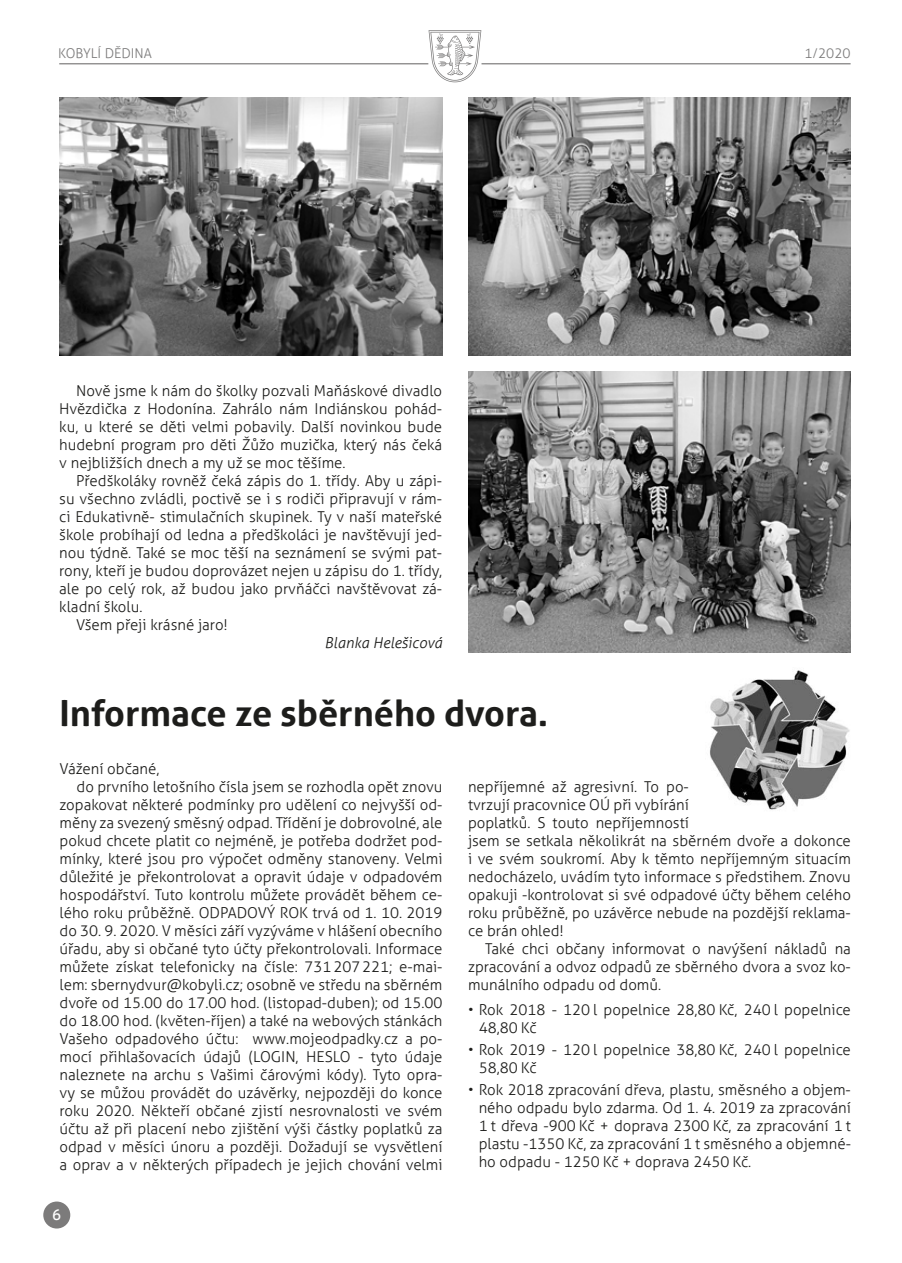
<style>
.page{position:relative;width:902px;height:1263px;background:#fff}
.page>*{position:absolute;margin:0;border:0;box-sizing:border-box;transform-origin:0 0}
.t1{font:700 36px "Aller";color:#1d1d1b}
.t2{font:300 15px/18px "Aller";color:#1d1d1b;text-align:justify}
.t3{font:italic 300 15px "Aller";color:#1d1d1b}
.t4{font:15px "Aller";color:#fff}
.t5{font:300 13.5px "Aller";color:#7c7b7b}
</style>
<div class="page">
<hr style="left:59px;top:63px;width:369px;height:1px;background:#7c7b7b">
<hr style="left:481px;top:63px;width:369px;height:1px;background:#7c7b7b">
<svg style="left:428px;top:30px;width:53px;height:52px"></svg>
<div style="left:43px;top:1201px;width:27px;height:27px;background:#7c7b7b;border-radius:50%"></div>
<img style="left:710px;top:670px;width:140px;height:140px">
<img style="left:468px;top:371px;width:382px;height:281px">
<img style="left:60px;top:98px;width:382px;height:258px">
<img style="left:468px;top:98px;width:382px;height:258px">
<p class="t5" style="left:58px;top:45px;width:95px">KOBYLÍ DĚDINA</p>
<p class="t5" style="left:804px;top:45px;width:48px">1/2020</p>
<p class="t2" style="left:59px;top:382px;width:384px;text-indent:17px">Nově jsme k nám do školky pozvali Maňáskové divadlo Hvězdička z Hodonína. Zahrálo nám Indiánskou pohád&shy;ku, u které se děti velmi pobavily. Další novinkou bude hudební program pro děti Žůžo muzička, který nás čeká v nejbližších dnech a my už se moc těšíme.</p>
<p class="t2" style="left:76px;top:472px;width:367px">Předškoláky rovněž čeká zápis do 1. třídy. Aby u zápi-</p>
<p class="t2" style="left:59px;top:490px;width:384px">su všechno zvládli, poctivě se i s rodiči připravují v rám-</p>
<p class="t2" style="left:59px;top:508px;width:384px">ci Edukativně- stimulačních skupinek. Ty v naší mateřské</p>
<p class="t2" style="left:59px;top:526px;width:384px">škole probíhají od ledna a předškoláci je navštěvují jed-</p>
<p class="t2" style="left:59px;top:544px;width:384px">nou týdně. Také se moc těší na seznámení se svými pat-</p>
<p class="t2" style="left:59px;top:562px;width:384px">rony, kteří je budou doprovázet nejen u zápisu do 1. třídy,</p>
<p class="t2" style="left:59px;top:580px;width:384px">ale po celý rok, až budou jako prvňáčci navštěvovat zá-</p>
<p class="t2" style="left:59px;top:598px;width:85px">kladní školu.</p>
<p class="t2" style="left:76px;top:616px;width:153px">Všem přeji krásné jaro!</p>
<p class="t3" style="left:324px;top:634px;width:119px">Blanka Helešicová</p>
<h1 class="t1" style="left:60px;top:691px;width:490px">Informace ze sběrného dvora.</h1>
<p class="t2" style="left:60px;top:760px;width:101px">Vážení občané,</p>
<p class="t2" style="left:77px;top:778px;width:367px">do prvního letošního čísla jsem se rozhodla opět znovu</p>
<p class="t2" style="left:60px;top:796px;width:384px">zopakovat některé podmínky pro udělení co nejvyšší od-</p>
<p class="t2" style="left:60px;top:814px;width:384px">měny za svezený směsný odpad. Třídění je dobrovolné, ale</p>
<p class="t2" style="left:60px;top:832px;width:384px">pokud chcete platit co nejméně, je potřeba dodržet pod-</p>
<p class="t2" style="left:60px;top:850px;width:384px">mínky, které jsou pro výpočet odměny stanoveny. Velmi</p>
<p class="t2" style="left:60px;top:868px;width:384px">důležité je překontrolovat a opravit údaje v odpadovém</p>
<p class="t2" style="left:60px;top:886px;width:384px">hospodářství. Tuto kontrolu můžete provádět během ce-</p>
<p class="t2" style="left:60px;top:904px;width:384px">lého roku průběžně. ODPADOVÝ ROK trvá od 1. 10. 2019</p>
<p class="t2" style="left:60px;top:922px;width:384px">do 30. 9. 2020. V měsíci září vyzýváme v hlášení obecního</p>
<p class="t2" style="left:60px;top:940px;width:384px">úřadu, aby si občané tyto účty překontrolovali. Informace</p>
<p class="t2" style="left:60px;top:958px;width:384px">můžete získat telefonicky na čísle: 731207221; e-‑mai-</p>
<p class="t2" style="left:60px;top:976px;width:384px">lem: sbernydvur@kobyli.cz; osobně ve středu na sběrném</p>
<p class="t2" style="left:60px;top:994px;width:384px">dvoře od 15.00 do 17.00 hod. (listopad-‑duben); od 15.00</p>
<p class="t2" style="left:60px;top:1012px;width:384px">do 18.00 hod. (květen-‑říjen) a také na webových stánkách</p>
<p class="t2" style="left:60px;top:1030px;width:384px">Vašeho odpadového účtu: www.mojeodpadky.cz a po-</p>
<p class="t2" style="left:60px;top:1048px;width:384px">mocí přihlašovacích údajů (LOGIN, HESLO - tyto údaje</p>
<p class="t2" style="left:60px;top:1066px;width:384px">naleznete na archu s Vašimi čárovými kódy). Tyto opra-</p>
<p class="t2" style="left:60px;top:1084px;width:384px">vy se můžou provádět do uzávěrky, nejpozději do konce</p>
<p class="t2" style="left:60px;top:1102px;width:384px">roku 2020. Někteří občané zjistí nesrovnalosti ve svém</p>
<p class="t2" style="left:60px;top:1120px;width:384px">účtu až při placení nebo zjištění výši částky poplatků za</p>
<p class="t2" style="left:60px;top:1138px;width:384px">odpad v měsíci únoru a později. Dožadují se vysvětlení</p>
<p class="t2" style="left:60px;top:1156px;width:384px">a oprav a v některých případech je jejich chování velmi</p>
<p class="t4" style="left:52px;top:1205px;width:10px">6</p>
<p class="t2" style="left:468px;top:778px;width:384px;text-align:left">nepříjemné až agresivní. To po-<br>tvrzují pracovnice OÚ při vybírání<br>poplatků. S touto nepříjemností<br>jsem se setkala několikrát na sběrném dvoře a dokonce i ve svém soukromí. Aby k těmto nepříjemným situacím nedocházelo, uvádím tyto informace s předstihem. Znovu opakuji -kontrolovat si své odpadové účty během celého roku průběžně, po uzávěrce nebude na pozdější reklama&shy;ce brán ohled!</p>
<p class="t2" style="left:468px;top:940px;width:384px;text-indent:17px">Také chci občany informovat o navýšení nákladů na zpracování a odvoz odpadů ze sběrného dvora a svoz ko&shy;munálního odpadu od domů.</p>
<p class="t2" style="left:478px;top:1000px;width:374px;text-indent:-11px">• Rok 2018 - 120 l popelnice 28,80 Kč, 240 l popelnice<br>48,80 Kč</p>
<p class="t2" style="left:478px;top:1041px;width:374px;text-indent:-11px">• Rok 2019 - 120 l popelnice 38,80 Kč, 240 l popelnice<br>58,80 Kč</p>
<p class="t2" style="left:478px;top:1081px;width:374px;text-indent:-11px">• Rok 2018 zpracování dřeva, plastu, směsného a objem&shy;ného odpadu bylo zdarma. Od 1. 4. 2019 za zpracování 1 t dřeva -900 Kč + doprava 2300 Kč, za zpracování 1 t plastu -1350 Kč, za zpracování 1 t směsného a objemné&shy;ho odpadu - 1250 Kč + doprava 2450 Kč.</p>
</div>
